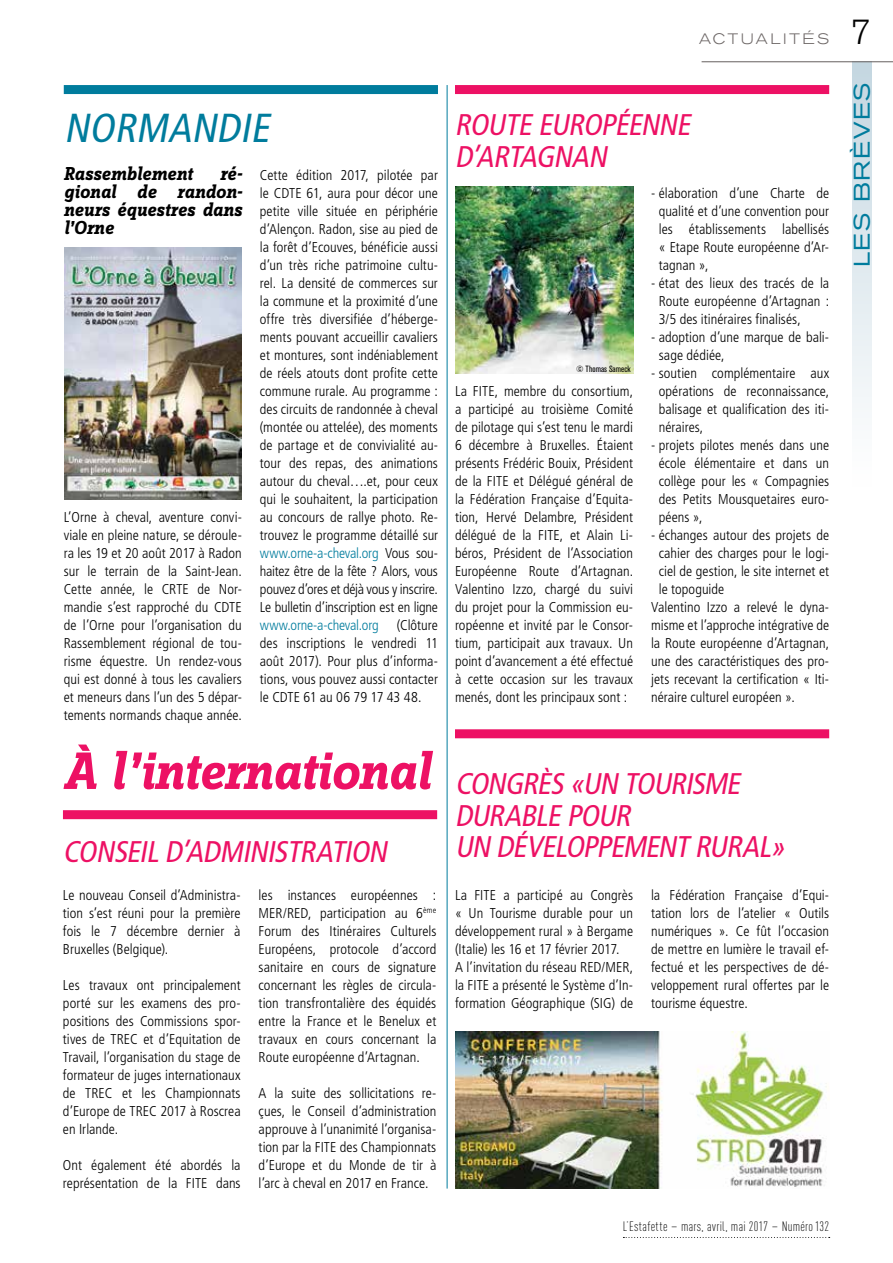
<style>
.page{position:relative;width:893px;height:1263px;background:#fff}
.page>*{position:absolute;margin:0;border:0;box-sizing:border-box;transform-origin:0 0}
.t1{font:italic 700 54.6px "Zine Slab Dis";letter-spacing:-.01em;color:#ed1164}
.t2{font:italic condensed 40.5px "Frutiger LT Std";color:#007c9d}
.t3{font:300 34.5px "Akzidenz Grotesk BQ";color:#000}
.t4{font:italic condensed 29.85px/31.5px "Frutiger LT Std";color:#ed1164}
.t5{font:expanded 22.5px "Akzidenz Grotesk BQ";letter-spacing:.065em;color:#007c9d}
.t6{font:italic 700 19.5px/18px "Zine Slab Dis";letter-spacing:.005em;color:#000;text-align:justify}
.t7{font:300 expanded 15px "Akzidenz Grotesk BQ";letter-spacing:.17em;color:#6d6766}
.t8{font:300 condensed 14.25px/18px "Frutiger LT Std";letter-spacing:.005em;color:#000;text-align:justify}
.t9{font:300 condensed 14.25px "Frutiger LT Std";letter-spacing:-.015em;color:#007c9d}
.t10{font:300 13.5px "DIN Cond";letter-spacing:.025em;color:#000}
.t11{font:condensed 9px "Akzidenz Grotesk BQ";letter-spacing:.005em;color:#000}
.s1{color:#007c9d}
.s2{font-size:15px}
</style>
<div class="page">
<div style="left:852px;top:62px;width:19px;height:425px;background:linear-gradient(to bottom,#c4d7e1,#fff)"></div>
<hr style="left:702px;top:61px;width:191px;height:1px;background:#6d6766">
<svg style="left:623px;top:1237px;width:207px;height:1px"></svg>
<hr style="left:447px;top:85px;width:1px;height:1103px;background:#007c9d">
<div style="left:63px;top:810px;width:374px;height:9px;background:#ed1164"></div>
<div style="left:455px;top:85px;width:374px;height:9px;background:#ed1164"></div>
<div style="left:455px;top:729px;width:374px;height:9px;background:#ed1164"></div>
<div style="left:64px;top:85px;width:374px;height:9px;background:#007c9d"></div>
<img style="left:64px;top:248px;width:178px;height:251px">
<img style="left:455px;top:186px;width:178px;height:188px">
<img style="left:455px;top:1031px;width:372px;height:157px">
<h2 class="t2" style="left:64px;top:105px;width:215px">NORMANDIE</h2>
<h3 class="t6" style="left:64px;top:166px;width:130px">Rassemblement</h3>
<h3 class="t6" style="left:64px;top:166px;width:180px;text-indent:156px">ré&shy;gional de randon&shy;neurs équestres dans l’Orne</h3>
<p class="t8" style="left:64px;top:508px;width:180px">L’Orne à cheval, aventure convi&shy;viale en pleine nature, se déroule&shy;ra les 19 et 20 août 2017 à Radon sur le terrain de la Saint-Jean.<br>Cette année, le CRTE de Nor&shy;mandie s’est rapproché du CDTE de l’Orne pour l’organisation du Rassemblement régional de tou&shy;risme équestre. Un rendez-vous qui est donné à tous les cavaliers et meneurs dans l’un des 5 dépar&shy;tements normands chaque année.</p>
<p class="t8" style="left:260px;top:166px;width:180px">Cette édition 2017, pilotée par le CDTE 61, aura pour décor une petite ville située en périphérie d’Alençon. Radon, sise au pied de la forêt d’Ecouves, bénéficie aussi d’un très riche patrimoine cultu&shy;rel. La densité de commerces sur la commune et la proximité d’une offre très diversifiée d’héberge&shy;ments pouvant accueillir cavaliers et montures, sont indéniablement de réels atouts dont profite cette commune rurale. Au programme : des circuits de randonnée à cheval (montée ou attelée), des moments de partage et de convivialité au&shy;tour des repas, des animations autour du cheval….et, pour ceux qui le souhaitent, la participation au concours de rallye photo. Re&shy;trouvez le programme détaillé sur <span class="s1">www.orne-a-cheval.org</span> Vous sou&shy;haitez être de la fête ? Alors, vous pouvez d’ores et déjà vous y inscrire.<br>Le bulletin d’inscription est en ligne</p>
<p class="t9" style="left:260px;top:617px;width:120px">www.orne-a-cheval.org</p>
<p class="t8" style="left:260px;top:616px;width:180px;text-indent:137px">(Clôture des inscriptions le vendredi 11 août 2017). Pour plus d’informa&shy;tions, vous pouvez aussi contacter le CDTE 61 au 06 79 17 43 48.</p>
<h1 class="t1" style="left:63px;top:743px;width:369px">À l’international</h1>
<h3 class="t4" style="left:63px;top:836px;width:332px">CONSEILD’ADMINISTRATION</h3>
<p class="t8" style="left:63px;top:886px;width:179px">Le nouveau Conseil d’Administra&shy;tion s’est réuni pour la première fois le 7 décembre dernier à Bruxelles (Belgique).</p>
<p class="t8" style="left:63px;top:976px;width:179px">Les travaux ont principalement porté sur les examens des pro&shy;positions des Commissions spor&shy;tives de TREC et d’Equitation de Travail, l’organisation du stage de formateur de juges internationaux de TREC et les Championnats d’Europe de TREC 2017 à Roscrea en Irlande.</p>
<p class="t8" style="left:63px;top:1156px;width:179px">Ont également été abordés la représentation de la FITE dans</p>
<p class="t8" style="left:259px;top:886px;width:179px">les instances européennes :<br>MER/RED, participation au 6<sup>ème </sup>Forum des Itinéraires Culturels Européens, protocole d’accord sanitaire en cours de signature concernant les règles de circula&shy;tion transfrontalière des équidés entre la France et le Benelux et travaux en cours concernant la Route européenne d’Artagnan.</p>
<p class="t8" style="left:259px;top:1084px;width:179px">A la suite des sollicitations re&shy;çues, le Conseil d’administration approuve à l’unanimité l’organisa&shy;tion par la FITE des Championnats d’Europe et du Monde de tir à l’arc à cheval en 2017 en France.</p>
<p class="t7" style="left:699px;top:30px;width:132px">ACTUALITÉS</p>
<h3 class="t3" style="left:851px;top:12px;width:22px">7</h3>
<h3 class="t4" style="left:455px;top:109px;width:243px">ROUTE EUROPÉENNE<br>D’ARTAGNAN</h3>
<p class="t11" style="left:576px;top:364px;width:56px">© Thomas Sameck</p>
<p class="t8" style="left:455px;top:382px;width:180px">La FITE, membre du consortium, a participé au troisième Comité de pilotage qui s’est tenu le mardi 6 décembre à Bruxelles. Étaient présents Frédéric Bouix, Président de la FITE et Délégué général de la Fédération Française d’Equita&shy;tion, Hervé Delambre, Président délégué de la FITE, et Alain Li&shy;béros, Président de l’Association Européenne Route d’Artagnan.<br>Valentino Izzo, chargé du suivi du projet pour la Commission eu&shy;ropéenne et invité par le Consor&shy;tium, participait aux travaux. Un point d’avancement a été effectué à cette occasion sur les travaux menés, dont les principaux sont :</p>
<p class="t8" style="left:659px;top:184px;width:172px;text-indent:-8px">- élaboration d’une Charte de qualité et d’une convention pour les établissements labellisés « Etape Route européenne d’Ar&shy;tagnan »,</p>
<p class="t8" style="left:659px;top:274px;width:172px;text-indent:-8px">- état des lieux des tracés de la Route européenne d’Artagnan :<br>3/5 des itinéraires finalisés,</p>
<p class="t8" style="left:659px;top:328px;width:172px;text-indent:-8px">- adoption d’une marque de bali&shy;sage dédiée,</p>
<p class="t8" style="left:659px;top:364px;width:172px;text-indent:-8px">- soutien complémentaire aux opérations de reconnaissance, balisage et qualification des iti&shy;néraires,</p>
<p class="t8" style="left:659px;top:436px;width:172px;text-indent:-8px">- projets pilotes menés dans une école élémentaire et dans un collège pour les « Compagnies des Petits Mousquetaires euro&shy;péens »,</p>
<p class="t8" style="left:651px;top:526px;width:180px">- échanges autour des projets de</p>
<p class="t8" style="left:659px;top:544px;width:172px">cahier des charges pour le logi-</p>
<p class="t8" style="left:659px;top:562px;width:172px">ciel de gestion, le site internet et</p>
<p class="t8" style="left:659px;top:580px;width:67px">le topoguide</p>
<p class="t8" style="left:651px;top:598px;width:180px">Valentino Izzo a relevé le dyna-</p>
<p class="t8" style="left:651px;top:616px;width:180px">misme et l’approche intégrative de</p>
<p class="t8" style="left:651px;top:634px;width:180px">la Route européenne d’Artagnan,</p>
<p class="t8" style="left:651px;top:652px;width:180px">une des caractéristiques des pro-</p>
<p class="t8" style="left:651px;top:670px;width:180px">jets recevant la certification « Iti-</p>
<p class="t8" style="left:651px;top:688px;width:145px">néraire culturel européen ».</p>
<h3 class="t5" style="left:849px;top:267px;width:185px;rotate:-90deg">LES BRÈVES</h3>
<h3 class="t4" style="left:455px;top:768px;width:338px">CONGRÈS «UN TOURISME<br>DURABLE POUR<br>UN DÉVELOPPEMENT RURAL»</h3>
<p class="t8" style="left:455px;top:886px;width:180px;text-align:left">La FITE a participé au Congrès « Un Tourisme durable pour un développement rural » à Bergame (Italie) les 16 et 17 février 2017.<br>A l’invitation du réseau RED/MER, la FITE a présenté le Système d’In&shy;formation Géographique (SIG) de</p>
<p class="t8" style="left:651px;top:886px;width:180px">la Fédération Française d’Equi&shy;tation lors de l’atelier « Outils numériques ». Ce fût l’occasion de mettre en lumière le travail ef&shy;fectué et les perspectives de dé&shy;veloppement rural offertes par le tourisme équestre.</p>
<p class="t10" style="left:623px;top:1219px;width:208px">L’Estafette <span class="s2">–</span> mars, avril, mai 2017 <span class="s2">–</span> Numéro132</p>
</div>
